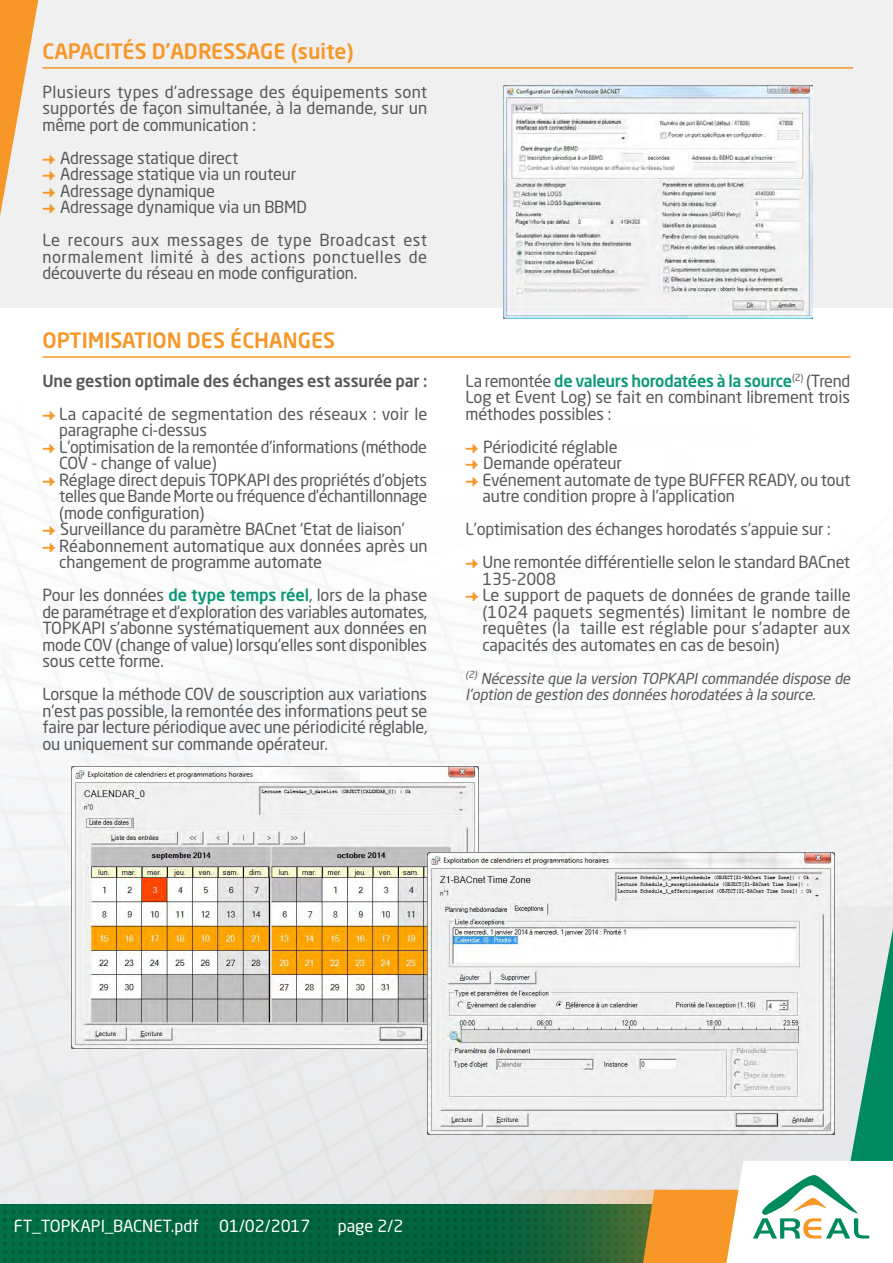
<style>
.page{position:relative;width:893px;height:1263px;background:#fff}
.page>*{position:absolute;margin:0;border:0;box-sizing:border-box;transform-origin:0 0}
.t1{font:500 21px "Neo Sans Std";color:#f79727}
.t2{font:16.5px/16.5px "Neo Sans Std";letter-spacing:-.01em;color:#57585a;text-align:justify}
.t3{font:16.5px/16.5px "Neo Sans Std";letter-spacing:.01em;color:#57585a}
.t4{font:500 16.5px "Neo Sans Std";letter-spacing:-.01em;color:#57585a}
.t5{font:16.5px "Neo Sans Std";color:#fff}
.t6{font:italic 15px/16.5px "Neo Sans Std";color:#57585a}
.s1{font-family:"Fleches Left Right";color:#f79727}
.s2{font-weight:500;color:#0a9976}
</style>
<div class="page">
<img style="left:0;top:308px;width:893px;height:598px">
<div style="left:0;top:906px;width:893px;height:314px;background:#e6e7e9"></div>
<div style="left:0;top:0;width:893px;height:308px;background:#f0f0f1"></div>
<hr style="left:43px;top:356px;width:807px;height:2px;background:#f79727">
<img style="left:0;top:1204px;width:448px;height:59px">
<svg style="left:448px;top:929px;width:445px;height:334px"></svg>
<svg style="left:0;top:0;width:38px;height:216px"></svg>
<hr style="left:43px;top:67px;width:810px;height:2px;background:#f79727">
<img style="left:71px;top:766px;width:407px;height:282px">
<img style="left:427px;top:853px;width:408px;height:281px">
<img style="left:504px;top:85px;width:308px;height:233px">
<p class="t1" style="left:43px;top:38px;width:313px">CAPACITÉS D’ADRESSAGE (suite)</p>
<p class="t2" style="left:43px;top:83px;width:386px">Plusieurs types d’adressage des équipements sont supportés de façon simultanée, à la demande, sur un même port de communication :</p>
<p class="t2" style="left:43px;top:149px;width:197px"><span class="s1">k</span> Adressage statique direct</p>
<p class="t2" style="left:43px;top:166px;width:255px"><span class="s1">k</span> Adressage statique via un routeur</p>
<p class="t2" style="left:43px;top:182px;width:174px"><span class="s1">k</span> Adressage dynamique</p>
<p class="t2" style="left:43px;top:199px;width:266px"><span class="s1">k</span> Adressage dynamique via un BBMD</p>
<p class="t2" style="left:43px;top:232px;width:386px">Le recours aux messages de type Broadcast est normalement limité à des actions ponctuelles de découverte du réseau en mode configuration.</p>
<p class="t1" style="left:43px;top:327px;width:294px">OPTIMISATION DES ÉCHANGES</p>
<p class="t4" style="left:43px;top:370px;width:386px">Une gestion optimale des échanges est assurée par :</p>
<p class="t3" style="left:59px;top:405px;width:370px;text-indent:-17px"><span class="s1">k</span> La capacité de segmentation des réseaux : voir le paragraphe ci-dessus</p>
<p class="t2" style="left:59px;top:438px;width:369px;text-indent:-17px"><span class="s1">k</span> L’optimisation de la remontée d’informations (méthode<br>COV - change of value)</p>
<p class="t2" style="left:59px;top:471px;width:370px;text-indent:-17px"><span class="s1">k</span> Réglage direct depuis TOPKAPI des propriétés d’objets telles que Bande Morte ou fréquence d’échantillonnage (mode configuration)</p>
<p class="t2" style="left:43px;top:521px;width:364px"><span class="s1">k</span> Surveillance du paramètre BACnet ‘Etat de liaison’</p>
<p class="t2" style="left:59px;top:537px;width:370px;text-indent:-17px"><span class="s1">k</span> Réabonnement automatique aux données après un changement de programme automate</p>
<p class="t2" style="left:43px;top:587px;width:386px">Pour les données <span class="s2">de type temps réel</span>, lors de la phase de paramétrage et d’exploration des variables automates, TOPKAPI s’abonne systématiquement aux données en mode COV (change of value) lorsqu’elles sont disponibles sous cette forme.</p>
<p class="t2" style="left:43px;top:686px;width:387px">Lorsque la méthode COV de souscription aux variations n’est pas possible, la remontée des informations peut se faire par lecture périodique avec une périodicité réglable, ou uniquement sur commande opérateur.</p>
<p class="t2" style="left:466px;top:372px;width:386px">La remontée <span class="s2">de valeurs horodatées à la source</span><sup>(2)</sup> (Trend Log et Event Log) se fait en combinant librement trois méthodes possibles :</p>
<p class="t2" style="left:466px;top:438px;width:154px"><span class="s1">k</span> Périodicité réglable</p>
<p class="t2" style="left:466px;top:455px;width:158px"><span class="s1">k</span> Demande opérateur</p>
<p class="t2" style="left:482px;top:471px;width:370px;text-indent:-17px"><span class="s1">k</span> Evénement automate de type BUFFER READY, ou tout autre condition propre à l’application</p>
<p class="t2" style="left:466px;top:521px;width:367px">L’optimisation des échanges horodatés s’appuie sur :</p>
<p class="t2" style="left:482px;top:554px;width:369px;text-indent:-17px"><span class="s1">k</span> Une remontée différentielle selon le standard BACnet<br>135-2008</p>
<p class="t2" style="left:482px;top:587px;width:370px;text-indent:-17px"><span class="s1">k</span> Le support de paquets de données de grande taille (1024 paquets segmentés) limitant le nombre de requêtes (la taille est réglable pour s’adapter aux capacités des automates en cas de besoin)</p>
<p class="t6" style="left:466px;top:670px;width:389px"><sup>(2)</sup> Nécessite que la version TOPKAPIcommandée dispose de l’option de gestion des données horodatées à la source.</p>
<p class="t5" style="left:14px;top:1215px;width:298px">FT_TOPKAPI_BACNET.pdf 01/02/2017</p>
<p class="t5" style="left:338px;top:1215px;width:67px">page 2/2</p>
</div>
